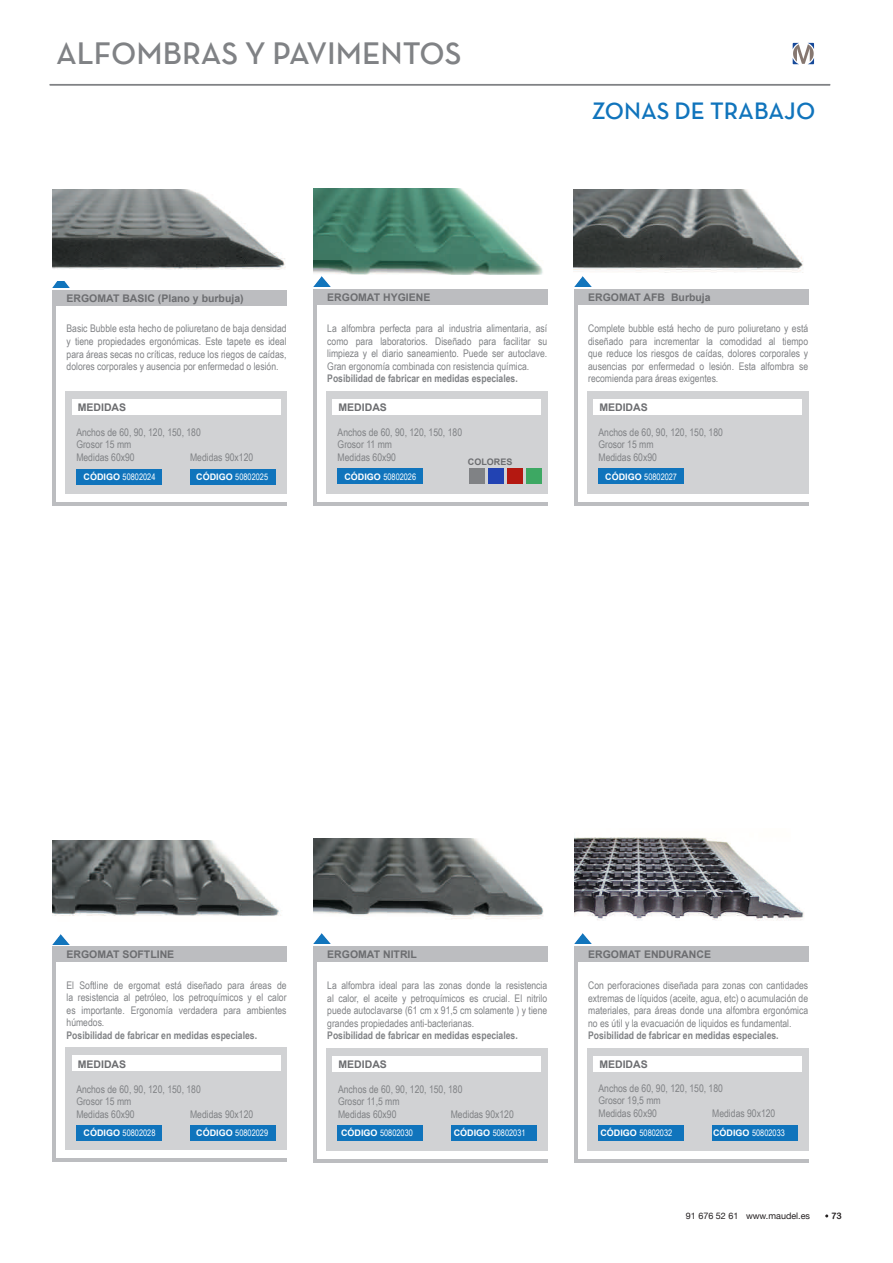
<style>
.page{position:relative;width:893px;height:1263px;background:#fff}
.page>*{position:absolute;margin:0;border:0;box-sizing:border-box;transform-origin:0 0}
.t1{font:31.5px "Neutra Text Demi SC";color:#808285}
.t2{font:24px "Neutra Text Demi SC";color:#1074bc}
.t3{font:10.5px/12.6px "Arial Narrow";color:#808285;text-align:justify}
.t4{font:700 10.5px "Arial Narrow";color:#808285}
.t5{font:700 10.5px "Arial";color:#6c6d70}
.t6{font:9px "Arial Narrow";color:#fff}
.t7{font:9px "Helvetica Neue";color:#231f20}
.t8{font:700 9px "Arial";color:#6c6d70}
.t9{font:9px "Arial Rounded MT Bold";color:#231f20}
.s1{font-family:"Arial";font-weight:700}
</style>
<div class="page">
<div style="left:52px;top:290px;width:235px;height:15px;background:#bcbdc0"></div>
<hr style="left:52px;top:305px;width:4px;height:201px;background:#bcbdc0">
<div style="left:65px;top:392px;width:222px;height:102px;background:#d1d2d4"></div>
<div style="left:72px;top:399px;width:209px;height:16px;background:#fff"></div>
<div style="left:77px;top:469px;width:85px;height:15px;background:#1074bc"></div>
<div style="left:190px;top:469px;width:86px;height:15px;background:#1074bc"></div>
<img style="left:53px;top:281px;width:16px;height:6px">
<img style="left:573px;top:189px;width:230px;height:84px">
<hr style="left:52px;top:502px;width:235px;height:4px;background:#bcbdc0">
<div style="left:52px;top:946px;width:235px;height:15px;background:#bcbdc0"></div>
<hr style="left:52px;top:961px;width:4px;height:201px;background:#bcbdc0">
<div style="left:65px;top:1048px;width:222px;height:102px;background:#d1d2d4"></div>
<div style="left:72px;top:1056px;width:209px;height:15px;background:#fff"></div>
<div style="left:77px;top:1125px;width:85px;height:16px;background:#1074bc"></div>
<div style="left:190px;top:1125px;width:86px;height:16px;background:#1074bc"></div>
<img style="left:53px;top:934px;width:16px;height:10px">
<img style="left:52px;top:840px;width:229px;height:76px">
<hr style="left:52px;top:1158px;width:235px;height:4px;background:#bcbdc0">
<div style="left:313px;top:289px;width:234px;height:16px;background:#bcbdc0"></div>
<hr style="left:313px;top:305px;width:4px;height:200px;background:#bcbdc0">
<div style="left:326px;top:391px;width:221px;height:102px;background:#d1d2d4"></div>
<div style="left:332px;top:399px;width:209px;height:15px;background:#fff"></div>
<div style="left:337px;top:469px;width:86px;height:15px;background:#1074bc"></div>
<img style="left:313px;top:276px;width:17px;height:11px">
<img style="left:313px;top:189px;width:230px;height:85px">
<hr style="left:313px;top:502px;width:234px;height:4px;background:#bcbdc0">
<div style="left:574px;top:289px;width:234px;height:16px;background:#bcbdc0"></div>
<hr style="left:574px;top:305px;width:4px;height:200px;background:#bcbdc0">
<div style="left:587px;top:391px;width:221px;height:102px;background:#d1d2d4"></div>
<div style="left:593px;top:399px;width:209px;height:15px;background:#fff"></div>
<div style="left:598px;top:469px;width:86px;height:15px;background:#1074bc"></div>
<img style="left:574px;top:276px;width:17px;height:11px">
<img style="left:52px;top:189px;width:234px;height:81px">
<hr style="left:574px;top:502px;width:234px;height:4px;background:#bcbdc0">
<div style="left:313px;top:946px;width:234px;height:16px;background:#bcbdc0"></div>
<hr style="left:313px;top:962px;width:4px;height:200px;background:#bcbdc0">
<div style="left:326px;top:1048px;width:221px;height:102px;background:#d1d2d4"></div>
<div style="left:332px;top:1056px;width:209px;height:15px;background:#fff"></div>
<div style="left:337px;top:1126px;width:86px;height:15px;background:#1074bc"></div>
<div style="left:451px;top:1126px;width:85px;height:15px;background:#1074bc"></div>
<img style="left:313px;top:933px;width:17px;height:11px">
<img style="left:313px;top:838px;width:231px;height:81px">
<hr style="left:313px;top:1159px;width:234px;height:3px;background:#bcbdc0">
<div style="left:574px;top:946px;width:234px;height:16px;background:#bcbdc0"></div>
<hr style="left:574px;top:962px;width:4px;height:200px;background:#bcbdc0">
<div style="left:587px;top:1048px;width:221px;height:102px;background:#d1d2d4"></div>
<div style="left:593px;top:1056px;width:209px;height:15px;background:#fff"></div>
<div style="left:598px;top:1126px;width:86px;height:15px;background:#1074bc"></div>
<div style="left:712px;top:1126px;width:85px;height:15px;background:#1074bc"></div>
<img style="left:574px;top:933px;width:17px;height:11px">
<img style="left:574px;top:837px;width:231px;height:84px">
<hr style="left:574px;top:1159px;width:234px;height:3px;background:#bcbdc0">
<div style="left:526px;top:469px;width:16px;height:15px;background:#3da863"></div>
<div style="left:488px;top:469px;width:16px;height:15px;background:#2243b3"></div>
<div style="left:469px;top:469px;width:15px;height:15px;background:#808285"></div>
<div style="left:507px;top:469px;width:15px;height:15px;background:#b41811"></div>
<hr style="left:50px;top:84px;width:780px;height:1px;background:#808285">
<svg style="left:793px;top:43px;width:21px;height:21px"></svg>
<h1 class="t1" style="left:56px;top:42px;width:407px">ALFOMBRAS Y PAVIMENTOS</h1>
<h2 class="t2" style="left:592px;top:102px;width:225px">ZONAS DE TRABAJO</h2>
<p class="t5" style="left:67px;top:292px;width:179px">ERGOMAT BASIC (Plano y burbuja)</p>
<p class="t3" style="left:67px;top:322px;width:222px">Basic Bubble esta hecho de poliuretano de baja densidad y tiene propiedades ergonómicas. Este tapete es ideal para áreas secas no críticas, reduce los riegos de caídas, dolores corporales y ausencia por enfermedad o lesión.</p>
<p class="t5" style="left:78px;top:402px;width:50px">MEDIDAS</p>
<p class="t3" style="left:76px;top:426px;width:126px;text-align:left">Anchos de 60, 90, 120, 150, 180<br>Grosor 15 mm<br>Medidas 60x90</p>
<p class="t6" style="left:84px;top:472px;width:73px"><span class="s1">CÓDIGO</span> 50802024</p>
<p class="t3" style="left:190px;top:451px;width:65px">Medidas 90x120</p>
<p class="t6" style="left:196px;top:472px;width:73px"><span class="s1">CÓDIGO</span> 50802025</p>
<p class="t5" style="left:327px;top:292px;width:105px">ERGOMAT HYGIENE</p>
<p class="t3" style="left:327px;top:322px;width:222px">La alfombra perfecta para al industria alimentaria, así como para laboratorios. Diseñado para facilitar su limpieza y el diario saneamiento. Puede ser autoclave.<br>Gran ergonomía combinada con resistencia química.</p>
<p class="t4" style="left:327px;top:373px;width:192px">Posibilidad de fabricar en medidas especiales.</p>
<p class="t5" style="left:338px;top:401px;width:50px">MEDIDAS</p>
<p class="t5" style="left:588px;top:292px;width:124px">ERGOMAT AFB Burbuja</p>
<p class="t3" style="left:588px;top:322px;width:222px">Complete bubble está hecho de puro poliuretano y está diseñado para incrementar la comodidad al tiempo que reduce los riesgos de caídas, dolores corporales y ausencias por enfermedad o lesión. Esta alfombra se recomienda para áreas exigentes.</p>
<p class="t5" style="left:599px;top:401px;width:50px">MEDIDAS</p>
<p class="t3" style="left:338px;top:426px;width:126px;text-align:left">Anchos de 60, 90, 120, 150, 180<br>Grosor 11 mm<br>Medidas 60x90</p>
<p class="t8" style="left:468px;top:457px;width:46px">COLORES</p>
<p class="t3" style="left:598px;top:426px;width:126px;text-align:left">Anchos de 60, 90, 120, 150, 180<br>Grosor 15 mm<br>Medidas 60x90</p>
<p class="t6" style="left:344px;top:472px;width:73px"><span class="s1">CÓDIGO</span> 50802026</p>
<p class="t6" style="left:605px;top:472px;width:73px"><span class="s1">CÓDIGO</span> 50802027</p>
<p class="t5" style="left:67px;top:948px;width:109px">ERGOMAT SOFTLINE</p>
<p class="t3" style="left:67px;top:978px;width:222px">El Softline de ergomat está diseñado para áreas de la resistencia al petróleo, los petroquímicos y el calor es importante. Ergonomía verdadera para ambientes húmedos.</p>
<p class="t4" style="left:67px;top:1029px;width:192px">Posibilidad de fabricar en medidas especiales.</p>
<p class="t5" style="left:78px;top:1058px;width:50px">MEDIDAS</p>
<p class="t3" style="left:76px;top:1082px;width:126px;text-align:left">Anchos de 60, 90, 120, 150, 180<br>Grosor 15 mm<br>Medidas 60x90</p>
<p class="t6" style="left:84px;top:1128px;width:73px"><span class="s1">CÓDIGO</span> 50802028</p>
<p class="t6" style="left:196px;top:1128px;width:73px"><span class="s1">CÓDIGO</span> 50802029</p>
<p class="t3" style="left:190px;top:1108px;width:65px">Medidas 90x120</p>
<p class="t5" style="left:327px;top:949px;width:91px">ERGOMAT NITRIL</p>
<p class="t3" style="left:327px;top:979px;width:222px">La alfombra ideal para las zonas donde la resistencia al calor, el aceite y petroquímicos es crucial. El nitrilo puede autoclavarse (61 cm x 91,5 cm solamente ) y tiene grandes propiedades anti-bacterianas.</p>
<p class="t4" style="left:327px;top:1029px;width:192px">Posibilidad de fabricar en medidas especiales.</p>
<p class="t5" style="left:338px;top:1058px;width:50px">MEDIDAS</p>
<p class="t3" style="left:338px;top:1082px;width:126px;text-align:left">Anchos de 60, 90, 120, 150, 180<br>Grosor 11,5 mm<br>Medidas 60x90</p>
<p class="t6" style="left:341px;top:1128px;width:73px"><span class="s1">CÓDIGO</span> 50802030</p>
<p class="t6" style="left:454px;top:1128px;width:73px"><span class="s1">CÓDIGO</span> 50802031</p>
<p class="t3" style="left:451px;top:1108px;width:65px">Medidas 90x120</p>
<p class="t5" style="left:588px;top:949px;width:124px">ERGOMAT ENDURANCE</p>
<p class="t3" style="left:588px;top:979px;width:222px">Con perforaciones diseñada para zonas con cantidades extremas de líquidos (aceite, agua, etc) o acumulación de materiales, para áreas donde una alfombra ergonómica no es útil y la evacuación de liquidos es fundamental.</p>
<p class="t4" style="left:588px;top:1029px;width:192px">Posibilidad de fabricar en medidas especiales.</p>
<p class="t5" style="left:599px;top:1058px;width:50px">MEDIDAS</p>
<p class="t3" style="left:598px;top:1081px;width:126px;text-align:left">Anchos de 60, 90, 120, 150, 180<br>Grosor 19,5 mm<br>Medidas 60x90</p>
<p class="t6" style="left:600px;top:1128px;width:73px"><span class="s1">CÓDIGO</span> 50802032</p>
<p class="t6" style="left:713px;top:1128px;width:73px"><span class="s1">CÓDIGO</span> 50802033</p>
<p class="t3" style="left:712px;top:1107px;width:65px">Medidas 90x120</p>
<p class="t7" style="left:686px;top:1210px;width:126px">91 676 52 61 www.maudel.es</p>
<p class="t9" style="left:831px;top:1210px;width:12px">73</p>
</div>
